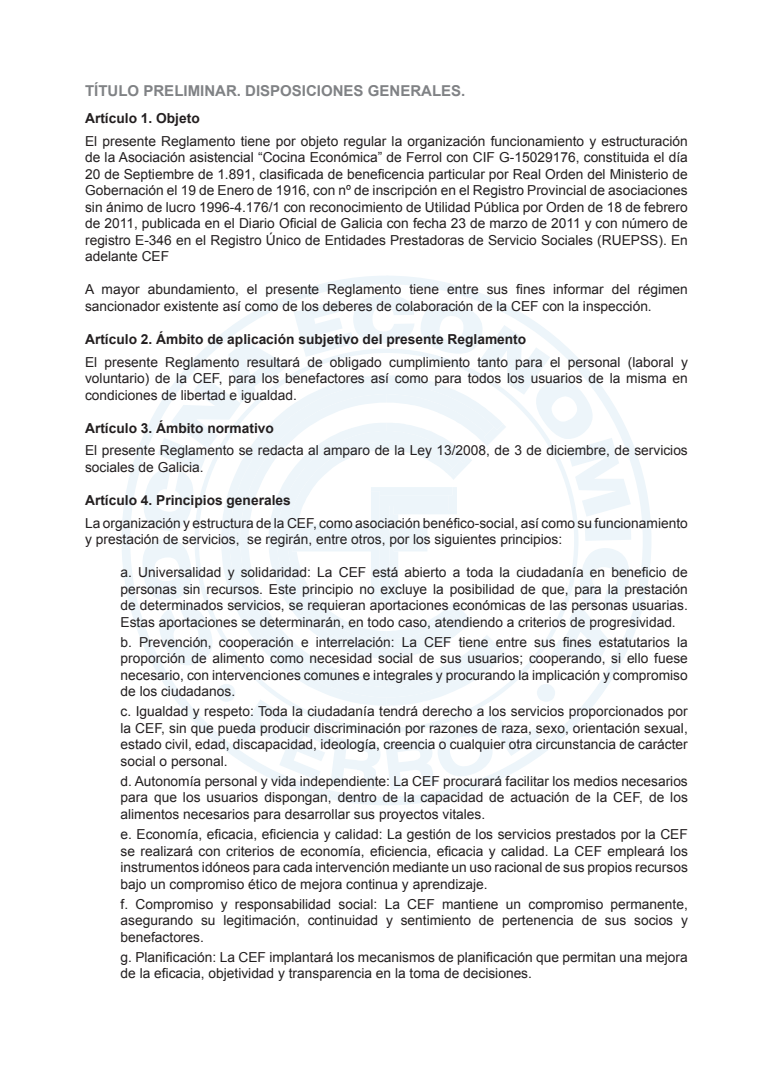
<style>
.page{position:relative;width:773px;height:1081px;background:#fff}
.page>*{position:absolute;margin:0;border:0;box-sizing:border-box;transform-origin:0 0}
.t1{font:700 15px "Arial";color:#808285}
.t2{font:13.75px/16.5px "Arial";color:#231f20;text-align:justify}
.t3{font:700 13.75px "Arial";color:#231f20}
</style>
<div class="page">
<svg style="left:122px;top:276px;width:529px;height:529px"></svg>
<svg style="left:142px;top:295px;width:489px;height:495px"></svg>
<p class="t1" style="left:85px;top:82px;width:382px">TÍTULO PRELIMINAR. DISPOSICIONES GENERALES.</p>
<p class="t3" style="left:85px;top:111px;width:116px">Artículo 1. Objeto</p>
<p class="t2" style="left:85px;top:133px;width:604px">El presente Reglamento tiene por objeto regular la organización funcionamiento y estructuración de la Asociación asistencial “Cocina Económica” de Ferrol con CIF G-15029176, constituida el día 20 de Septiembre de 1.891, clasificada de beneficencia particular por Real Orden del Ministerio de Gobernación el 19 de Enero de 1916, con nº de inscripción en el Registro Provincial de asociaciones sin ánimo de lucro 1996-4.176/1 con reconocimiento de Utilidad Pública por Orden de 18 de febrero de 2011, publicada en el Diario Oficial de Galicia con fecha 23 de marzo de 2011 y con número de registro E-346 en el Registro Único de Entidades Prestadoras de Servicio Sociales (RUEPSS). En adelante CEF</p>
<p class="t2" style="left:85px;top:281px;width:604px">A mayor abundamiento, el presente Reglamento tiene entre sus fines informar del régimen sancionador existente así como de los deberes de colaboración de la CEF con la inspección.</p>
<p class="t3" style="left:85px;top:331px;width:442px">Artículo 2. Ámbito de aplicación subjetivo del presente Reglamento</p>
<p class="t2" style="left:85px;top:354px;width:604px">El presente Reglamento resultará de obligado cumplimiento tanto para el personal (laboral y voluntario) de la CEF, para los benefactores así como para todos los usuarios de la misma en condiciones de libertad e igualdad.</p>
<p class="t3" style="left:85px;top:420px;width:190px">Artículo 3. Ámbito normativo</p>
<p class="t2" style="left:85px;top:442px;width:604px">El presente Reglamento se redacta al amparo de la Ley 13/2008, de 3 de diciembre, de servicios sociales de Galicia.</p>
<p class="t3" style="left:85px;top:492px;width:207px">Artículo 4. Principios generales</p>
<p class="t2" style="left:85px;top:515px;width:604px">La organización y estructura de la CEF, como asociación benéfico-social, así como su funcionamiento y prestación de servicios, se regirán, entre otros, por los siguientes principios:</p>
<p class="t2" style="left:120px;top:564px;width:568px">a. Universalidad y solidaridad: La CEF está abierto a toda la ciudadanía en beneficio de personas sin recursos. Este principio no excluye la posibilidad de que, para la prestación de determinados servicios, se requieran aportaciones económicas de las personas usuarias.<br>Estas aportaciones se determinarán, en todo caso, atendiendo a criterios de progresividad.</p>
<p class="t2" style="left:120px;top:634px;width:568px">b. Prevención, cooperación e interrelación: La CEF tiene entre sus fines estatutarios la proporción de alimento como necesidad social de sus usuarios; cooperando, si ello fuese necesario, con intervenciones comunes e integrales y procurando la implicación y compromiso de los ciudadanos.</p>
<p class="t2" style="left:120px;top:703px;width:568px">c. Igualdad y respeto: Toda la ciudadanía tendrá derecho a los servicios proporcionados por la CEF, sin que pueda producir discriminación por razones de raza, sexo, orientación sexual, estado civil, edad, discapacidad, ideología, creencia o cualquier otra circunstancia de carácter social o personal.</p>
<p class="t2" style="left:120px;top:773px;width:568px">d. Autonomía personal y vida independiente: La CEF procurará facilitar los medios necesarios para que los usuarios dispongan, dentro de la capacidad de actuación de la CEF, de los alimentos necesarios para desarrollar sus proyectos vitales.</p>
<p class="t2" style="left:120px;top:826px;width:568px">e. Economía, eficacia, eficiencia y calidad: La gestión de los servicios prestados por la CEF se realizará con criterios de economía, eficiencia, eficacia y calidad. La CEF empleará los instrumentos idóneos para cada intervención mediante un uso racional de sus propios recursos bajo un compromiso ético de mejora continua y aprendizaje.</p>
<p class="t2" style="left:120px;top:895px;width:568px">f. Compromiso y responsabilidad social: La CEF mantiene un compromiso permanente, asegurando su legitimación, continuidad y sentimiento de pertenencia de sus socios y benefactores.</p>
<p class="t2" style="left:120px;top:948px;width:568px">g. Planificación: La CEF implantará los mecanismos de planificación que permitan una mejora de la eficacia, objetividad y transparencia en la toma de decisiones.</p>
</div>
